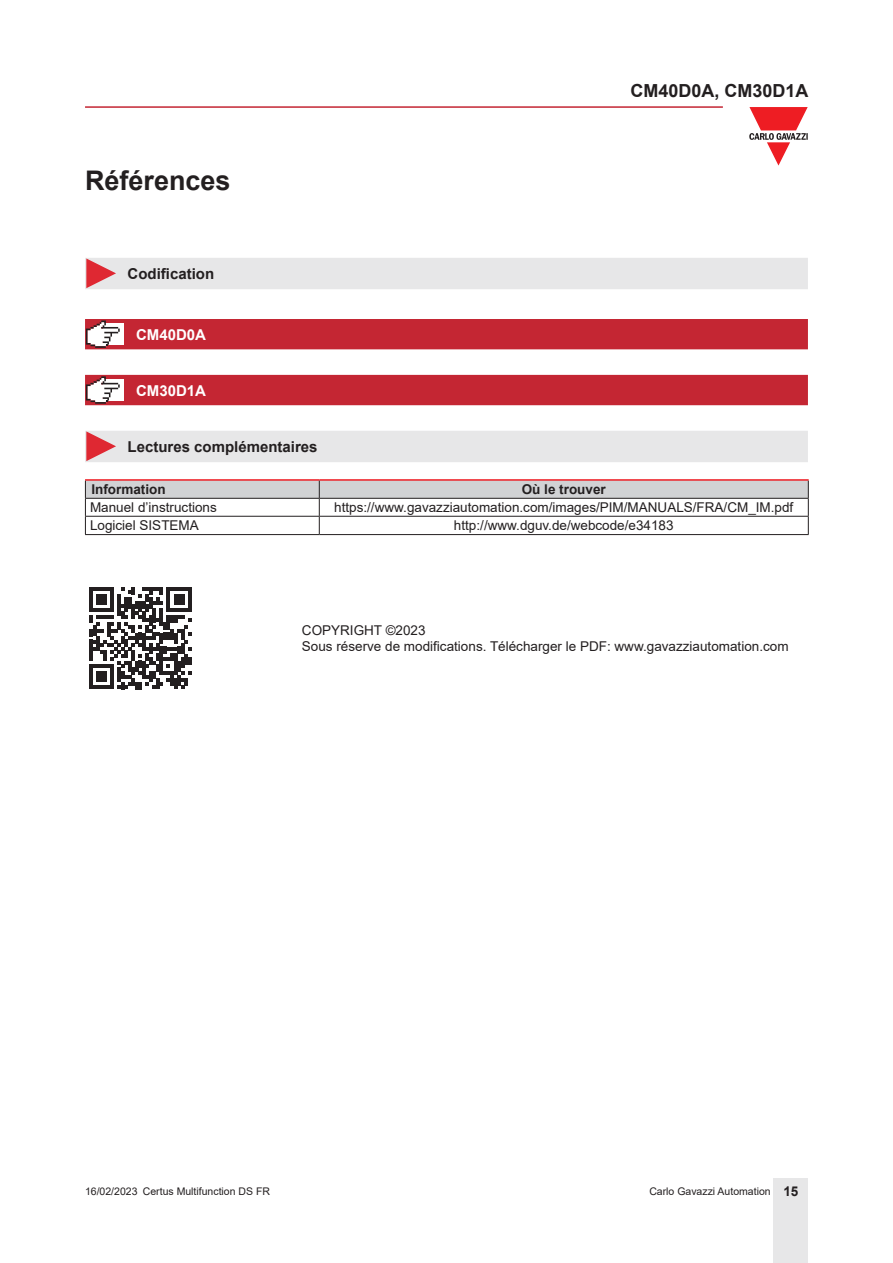
<style>
.page{position:relative;width:893px;height:1263px;background:#fff}
.page>*{position:absolute;margin:0;border:0;box-sizing:border-box;transform-origin:0 0}
.Titolo01{font:700 27px "Arial";color:#231f20}
.t1{font:700 18px "Arial";color:#231f20}
.Titolo03{font:700 15px "Arial";color:#231f20}
.Titolo04{font:700 15px "Arial";color:#fff}
.TestoTabellaSx{font:13.5px "Arial";color:#231f20}
.TestoTabellaCen{font:13.5px "Arial";color:#231f20}
.TitoloTabellaSx{font:700 13.5px "Arial";color:#231f20}
.TitoloTabellaCen{font:700 13.5px "Arial";color:#231f20}
.t2{font:10.5px "Arial";color:#231f20}
.s1{font-weight:700;font-size:13.5px}
</style>
<div class="page">
<hr style="left:85px;top:106px;width:638px;height:2px;background:#c42633">
<div style="left:774px;top:1178px;width:34px;height:85px;background:#e7e7e8"></div>
<svg style="left:749px;top:107px;width:59px;height:59px"></svg>
<div style="left:85px;top:258px;width:723px;height:31px;background:#e7e7e8"></div>
<div style="left:85px;top:319px;width:723px;height:30px;background:#c42633"></div>
<div style="left:85px;top:375px;width:723px;height:30px;background:#c42633"></div>
<div style="left:85px;top:431px;width:723px;height:31px;background:#e7e7e8"></div>
<hr style="left:85px;top:479px;width:234px;height:2px;background:#ee1d23">
<hr style="left:319px;top:479px;width:490px;height:2px;background:#ee1d23">
<svg style="left:85px;top:480px;width:724px;height:54px"></svg>
<hr style="left:85px;top:534px;width:234px;height:1px;background:#231f20">
<hr style="left:319px;top:534px;width:490px;height:1px;background:#231f20">
<svg style="left:89px;top:587px;width:102px;height:102px"></svg>
<p class="Titolo01" style="left:85px;top:161px;width:147px">Références</p>
<p class="Titolo03" style="left:128px;top:263px;width:88px">Codification</p>
<p class="Titolo04" style="left:136px;top:324px;width:72px">CM40D0A</p>
<p class="Titolo04" style="left:136px;top:380px;width:72px">CM30D1A</p>
<h2 class="t1" style="left:630px;top:78px;width:180px">CM40D0A, CM30D1A</h2>
<p class="Titolo03" style="left:128px;top:436px;width:192px">Lectures complémentaires</p>
<p class="TitoloTabellaSx" style="left:91px;top:480px;width:76px">Information</p>
<p class="TitoloTabellaCen" style="left:522px;top:480px;width:86px">Où le trouver</p>
<p class="TestoTabellaSx" style="left:90px;top:498px;width:128px">Manuel d’instructions</p>
<p class="TestoTabellaCen" style="left:334px;top:498px;width:461px">https://www.gavazziautomation.com/images/PIM/MANUALS/FRA/CM_IM.pdf</p>
<p class="TestoTabellaSx" style="left:90px;top:516px;width:110px">Logiciel SISTEMA</p>
<p class="TestoTabellaCen" style="left:454px;top:516px;width:221px">http://www.dguv.de/webcode/e34183</p>
<p class="TestoTabellaSx" style="left:302px;top:621px;width:125px">COPYRIGHT ©2023</p>
<p class="TestoTabellaSx" style="left:302px;top:637px;width:488px">Sous réserve de modifications. Télécharger le PDF: www.gavazziautomation.com</p>
<p class="t2" style="left:85px;top:1183px;width:187px">16/02/2023 Certus Multifunction DS FR</p>
<p class="t2" style="left:649px;top:1183px;width:151px">Carlo Gavazzi Automation <span class="s1">15</span></p>
</div>
